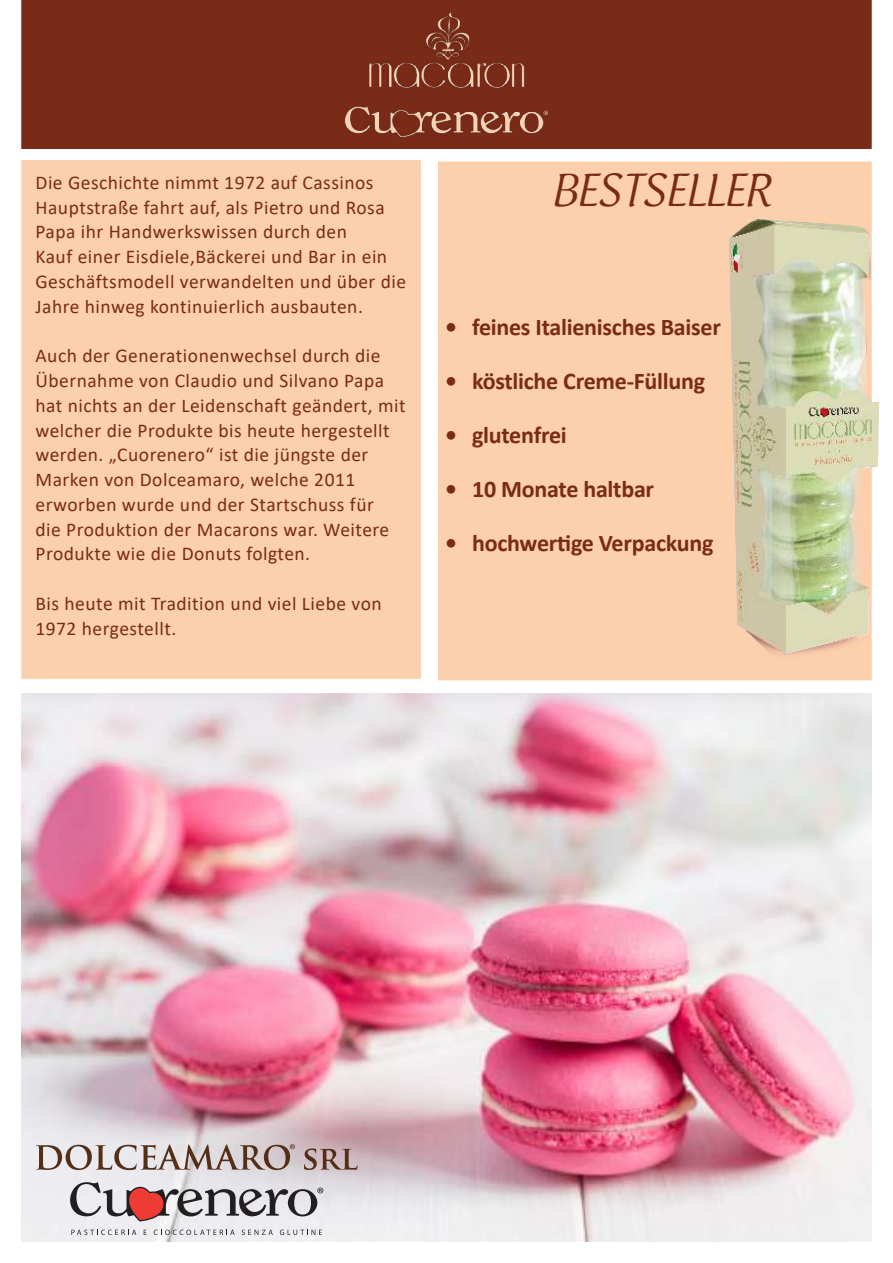
<style>
.page{position:relative;width:893px;height:1263px;background:#fff}
.page>*{position:absolute;margin:0;border:0;box-sizing:border-box;transform-origin:0 0}
.t1{font:45px "Orbi Calligraphic One";color:#7a2b17}
.t2{font:700 24px "Calibri";letter-spacing:-.01em;color:#7a2b17}
.t3{font:19.5px/24.8px "Calibri";letter-spacing:.025em;color:#7a2b17}
</style>
<div class="page">
<div style="left:21px;top:0;width:851px;height:149px;background:#7a2b17"></div>
<img style="left:21px;top:693px;width:851px;height:549px">
<div style="left:438px;top:162px;width:434px;height:518px;background:#fccfad"></div>
<div style="left:22px;top:161px;width:398px;height:517px;background:#fccfad"></div>
<div style="left:21px;top:160px;width:400px;height:519px;border:2px solid #fccfad"></div>
<img style="left:621px;top:135px;width:258px;height:610px">
<svg style="left:36px;top:1144px;width:259px;height:26px"></svg>
<svg style="left:304px;top:1148px;width:54px;height:22px"></svg>
<svg style="left:71px;top:1229px;width:65px;height:6px"></svg>
<svg style="left:144px;top:1230px;width:3px;height:5px"></svg>
<svg style="left:154px;top:1229px;width:81px;height:6px"></svg>
<svg style="left:242px;top:1229px;width:31px;height:6px"></svg>
<svg style="left:280px;top:1229px;width:42px;height:6px"></svg>
<svg style="left:70px;top:1182px;width:253px;height:39px"></svg>
<p class="t3" style="left:36px;top:170px;width:372px">Die Geschichte nimmt 1972 auf Cassinos Hauptstraße fahrt auf, als Pietro und Rosa Papa ihr Handwerkswissen durch den<br>Kauf einer Eisdiele,Bäckerei und Bar in ein Geschäftsmodell verwandelten und über die Jahre hinweg kontinuierlich ausbauten.</p>
<p class="t3" style="left:36px;top:343px;width:372px">Auch der Generationenwechsel durch die Übernahme von Claudio und Silvano Papa hat nichts an der Leidenschaft geändert, mit welcher die Produkte bis heute hergestellt werden. „Cuorenero“ ist die jüngste der Marken von Dolceamaro, welche 2011 erworben wurde und der Startschuss für<br>die Produktion der Macarons war. Weitere Produkte wie die Donuts folgten.</p>
<p class="t3" style="left:36px;top:590px;width:348px">Bis heute mit Tradition und viel Liebe von<br>1972 hergestellt.</p>
<h1 class="t1" style="left:553px;top:159px;width:220px">BESTSELLER</h1>
<p class="t2" style="left:445px;top:310px;width:277px">• feines Italienisches Baiser</p>
<p class="t2" style="left:445px;top:364px;width:262px">• köstliche Creme-Füllung</p>
<p class="t2" style="left:445px;top:418px;width:123px">• glutenfrei</p>
<p class="t2" style="left:445px;top:472px;width:211px">• 10 Monate haltbar</p>
<p class="t2" style="left:445px;top:526px;width:270px">• hochwertige Verpackung</p>
</div>
